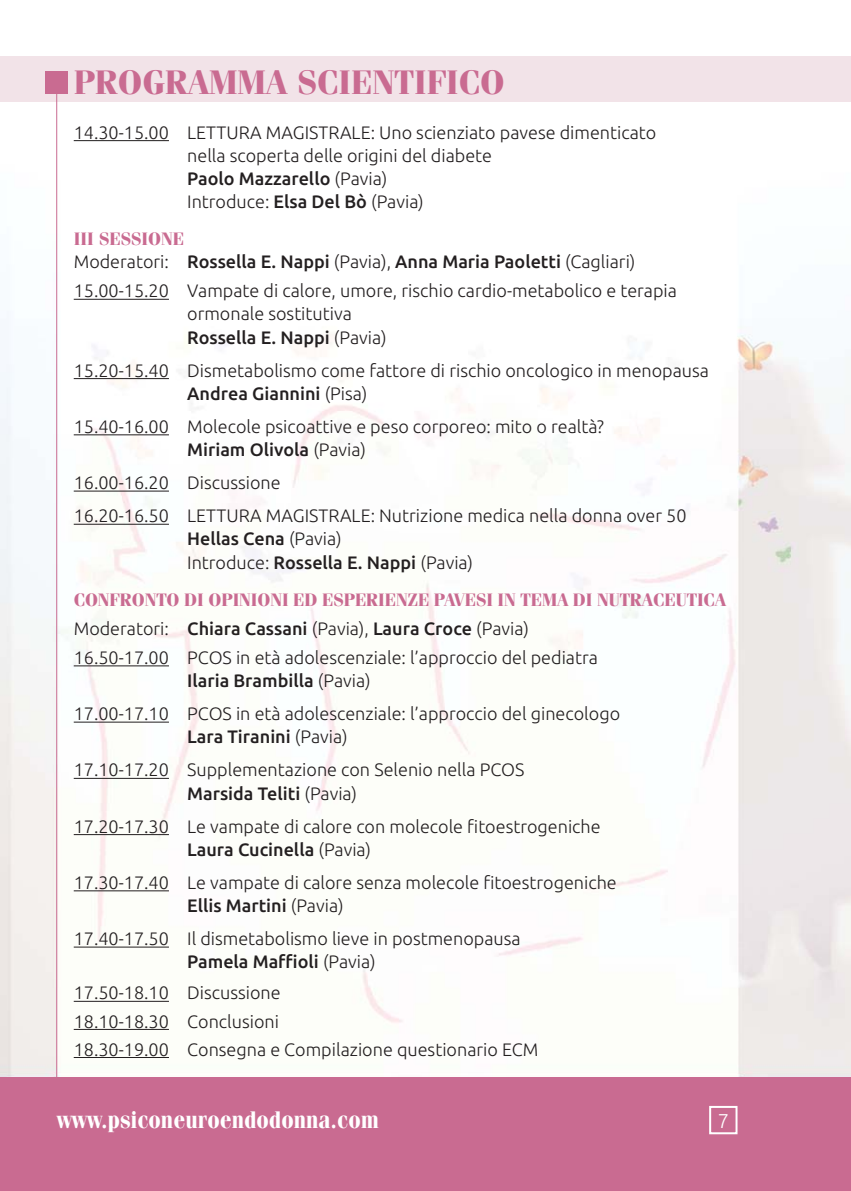
<style>
.page{position:relative;width:851px;height:1191px;background:#fff}
.page>*{position:absolute;margin:0;border:0;box-sizing:border-box;transform-origin:0 0}
.t1{font:700 34px "Fenice";color:#c96b91}
.t2{font:700 24px "Fenice";color:#fff;scale:.9 1}
.t3{font:300 20px "Ubuntu";color:#fff}
.t4{font:300 18px/23px "Ubuntu";color:#231f20}
.t5{font:700 18px "Fenice";letter-spacing:-.005em;color:#c96b91}
.t6{font:500 18px/23px "Ubuntu";color:#231f20}
.s1{font-weight:500}
.s2{font-weight:300}
</style>
<div class="page">
<img style="left:0;top:56px;width:850px;height:1021px">
<div style="left:0;top:1077px;width:850px;height:114px;background:#c96b91"></div>
<div style="left:0;top:57px;width:850px;height:45px;background:#f2e3e8"></div>
<div style="left:709px;top:1106px;width:28px;height:28px;border:2px solid #fff"></div>
<hr style="left:74px;top:140px;width:95px;height:1px;background:#231f20">
<hr style="left:74px;top:299px;width:95px;height:1px;background:#231f20">
<hr style="left:74px;top:378px;width:95px;height:1px;background:#231f20">
<hr style="left:74px;top:434px;width:95px;height:1px;background:#231f20">
<hr style="left:74px;top:490px;width:95px;height:1px;background:#231f20">
<hr style="left:74px;top:524px;width:95px;height:1px;background:#231f20">
<hr style="left:74px;top:665px;width:95px;height:1px;background:#231f20">
<hr style="left:74px;top:721px;width:95px;height:1px;background:#231f20">
<hr style="left:74px;top:778px;width:95px;height:1px;background:#231f20">
<hr style="left:74px;top:834px;width:95px;height:1px;background:#231f20">
<hr style="left:74px;top:890px;width:95px;height:1px;background:#231f20">
<hr style="left:74px;top:946px;width:95px;height:1px;background:#231f20">
<hr style="left:74px;top:1000px;width:95px;height:1px;background:#231f20">
<hr style="left:74px;top:1029px;width:95px;height:1px;background:#231f20">
<hr style="left:74px;top:1057px;width:95px;height:1px;background:#231f20">
<hr style="left:56px;top:89px;width:1px;height:989px;background:#c96b91">
<div style="left:45px;top:71px;width:23px;height:23px;background:#c96b91"></div>
<h1 class="t1" style="left:74px;top:71px;width:432px">PROGRAMMA SCIENTIFICO</h1>
<p class="t4" style="left:187px;top:122px;width:470px;text-indent:-113px">14.30-15.00 LETTURA MAGISTRALE: Uno scienziato pavese dimenticato nella scoperta delle origini del diabete<br><span class="s1">Paolo Mazzarello</span> (Pavia)<br>Introduce: <span class="s1">Elsa Del Bò</span> (Pavia)</p>
<p class="t5" style="left:74px;top:233px;width:112px">III SESSIONE</p>
<p class="t4" style="left:74px;top:248px;width:604px;line-height:29.2px">Moderatori: <span class="s1">Rossella E. Nappi</span> (Pavia), <span class="s1">Anna Maria Paoletti</span> (Cagliari)<br>15.00-15.20 Vampate di calore, umore, rischio cardio-metabolico e terapia</p>
<p class="t4" style="left:187px;top:304px;width:201px">ormonale sostitutiva<br><span class="s1">Rossella E. Nappi</span> (Pavia)</p>
<p class="t4" style="left:187px;top:360px;width:523px;text-indent:-113px">15.20-15.40 Dismetabolismo come fattore di rischio oncologico in menopausa<br><span class="s1">Andrea Giannini</span> (Pisa)</p>
<p class="t4" style="left:187px;top:416px;width:418px;text-indent:-113px">15.40-16.00 Molecole psicoattive e peso corporeo: mito o realtà?<br><span class="s1">Miriam Olivola</span> (Pavia)</p>
<p class="t4" style="left:74px;top:467px;width:614px;line-height:33.2px">16.00-16.20 Discussione<br>16.20-16.50 LETTURA MAGISTRALE: Nutrizione medica nella donna over 50</p>
<p class="t6" style="left:187px;top:528px;width:287px">Hellas Cena <span class="s2">(Pavia)<br>Introduce:</span> Rossella E. Nappi <span class="s2">(Pavia)</span></p>
<p class="t5" style="left:74px;top:593px;width:654px">CONFRONTO DI OPINIONI ED ESPERIENZE PAVESI IN TEMA DI NUTRACEUTICA</p>
<p class="t4" style="left:74px;top:615px;width:525px;line-height:29.2px">Moderatori: <span class="s1">Chiara Cassani</span> (Pavia), <span class="s1">Laura Croce</span> (Pavia)<br>16.50-17.00 PCOS in età adolescenziale: l’approccio del pediatra</p>
<p class="t4" style="left:74px;top:665px;width:548px;line-height:33.2px;text-indent:113px"><span class="s1">Ilaria Brambilla</span> (Pavia)<br>17.00-17.10 PCOS in età adolescenziale: l’approccio del ginecologo</p>
<p class="t4" style="left:74px;top:721px;width:452px;line-height:33.2px;text-indent:113px"><span class="s1">Lara Tiranini</span> (Pavia)<br>17.10-17.20 Supplementazione con Selenio nella PCOS</p>
<p class="t4" style="left:74px;top:777px;width:528px;line-height:33.2px;text-indent:113px"><span class="s1">Marsida Teliti</span> (Pavia)<br>17.20-17.30 Le vampate di calore con molecole fitoestrogeniche</p>
<p class="t4" style="left:74px;top:834px;width:544px;line-height:33.2px;text-indent:113px"><span class="s1">Laura Cucinella</span> (Pavia)<br>17.30-17.40 Le vampate di calore senza molecole fitoestrogeniche</p>
<p class="t4" style="left:74px;top:890px;width:448px;line-height:33.2px;text-indent:113px"><span class="s1">Ellis Martini</span> (Pavia)<br>17.40-17.50 Il dismetabolismo lieve in postmenopausa</p>
<p class="t4" style="left:74px;top:947px;width:303px;line-height:31.2px;text-indent:113px"><span class="s1">Pamela Maffioli</span> (Pavia)<br>17.50-18.10 Discussione</p>
<p class="t4" style="left:74px;top:1008px;width:466px;line-height:28px">18.10-18.30 Conclusioni<br>18.30-19.00 Consegna e Compilazione questionario ECM</p>
<h2 class="t2" style="left:57px;top:1111px;width:359px">www.psiconeuroendodonna.com</h2>
<p class="t3" style="left:717px;top:1112px;width:13px">7</p>
</div>
